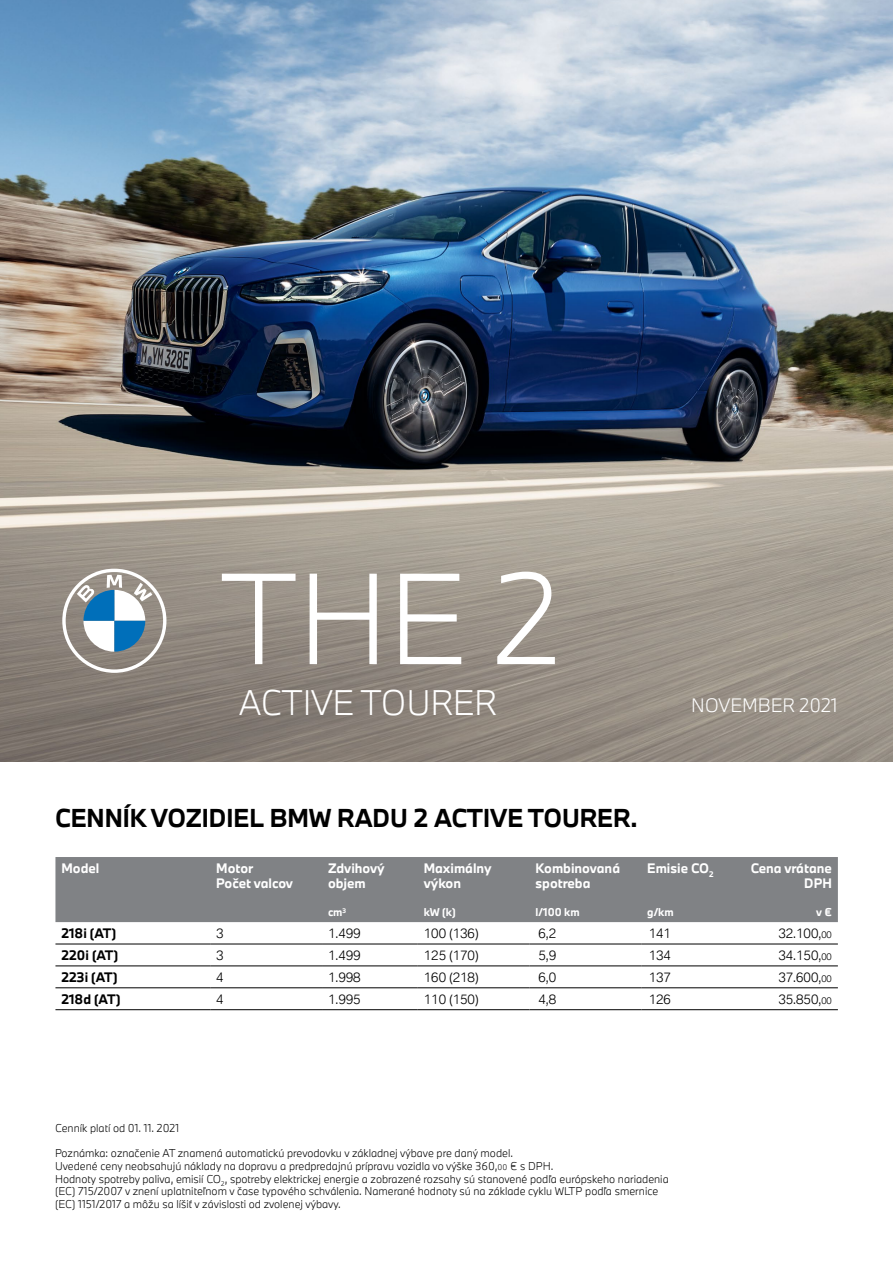
<style>
.page{position:relative;width:893px;height:1263px;background:#fff}
.page>*{position:absolute;margin:0;border:0;box-sizing:border-box;transform-origin:0 0}
.t1{font:300 120px "BMW Type Next Latin";color:#fff}
.t2{font:300 33px "BMW Type Next Latin";letter-spacing:-.01em;color:#fff}
.t3{font:700 24px "BMW Type Next Latin";color:#000}
.t4{font:300 18px "BMW Type Next Latin";color:#fff}
.t5{font:300 12.75px "BMW Type Global Pro";color:#000}
.t6{font:700 12.75px/15.3px "BMW Type Next Latin";color:#fff}
.t7{font:700 12.75px "BMW Type Next Latin";color:#000}
.t8{font:300 10.5px/12.6px "BMW Type Next Latin";color:#000}
.t9{font:700 10.5px "BMW Type Next Latin";color:#fff}
.s1{font-size:9px}
.s2{font-size:7.5px}
</style>
<div class="page">
<img style="left:0;top:0;width:893px;height:761px">
<svg style="left:62px;top:569px;width:104px;height:104px"></svg>
<div style="left:55px;top:857px;width:783px;height:65px;background:#808285"></div>
<hr style="left:55px;top:944px;width:155px;height:1px;background:#000">
<hr style="left:210px;top:944px;width:112px;height:1px;background:#000">
<hr style="left:322px;top:944px;width:96px;height:1px;background:#000">
<hr style="left:418px;top:944px;width:111px;height:1px;background:#000">
<hr style="left:529px;top:944px;width:112px;height:1px;background:#000">
<hr style="left:641px;top:944px;width:81px;height:1px;background:#000">
<hr style="left:722px;top:944px;width:116px;height:1px;background:#000">
<hr style="left:55px;top:965px;width:155px;height:1px;background:#000">
<hr style="left:210px;top:965px;width:112px;height:1px;background:#000">
<hr style="left:322px;top:965px;width:96px;height:1px;background:#000">
<hr style="left:418px;top:965px;width:111px;height:1px;background:#000">
<hr style="left:529px;top:965px;width:112px;height:1px;background:#000">
<hr style="left:641px;top:965px;width:81px;height:1px;background:#000">
<hr style="left:722px;top:965px;width:116px;height:1px;background:#000">
<hr style="left:55px;top:987px;width:155px;height:1px;background:#000">
<hr style="left:210px;top:987px;width:112px;height:1px;background:#000">
<hr style="left:322px;top:987px;width:96px;height:1px;background:#000">
<hr style="left:418px;top:987px;width:111px;height:1px;background:#000">
<hr style="left:529px;top:987px;width:112px;height:1px;background:#000">
<hr style="left:641px;top:987px;width:81px;height:1px;background:#000">
<hr style="left:722px;top:987px;width:116px;height:1px;background:#000">
<hr style="left:55px;top:1009px;width:155px;height:1px;background:#000">
<hr style="left:210px;top:1009px;width:112px;height:1px;background:#000">
<hr style="left:322px;top:1009px;width:96px;height:1px;background:#000">
<hr style="left:418px;top:1009px;width:111px;height:1px;background:#000">
<hr style="left:529px;top:1009px;width:112px;height:1px;background:#000">
<hr style="left:641px;top:1009px;width:81px;height:1px;background:#000">
<hr style="left:722px;top:1009px;width:116px;height:1px;background:#000">
<h1 class="t1" style="left:219px;top:537px;width:343px">THE 2</h1>
<h2 class="t2" style="left:239px;top:680px;width:259px">ACTIVE TOURER</h2>
<h3 class="t4" style="left:691px;top:692px;width:148px">NOVEMBER 2021</h3>
<h3 class="t3" style="left:55px;top:801px;width:584px">CENNÍK VOZIDIEL BMW RADU 2 ACTIVE TOURER.</h3>
<p class="t6" style="left:61px;top:860px;width:39px">Model</p>
<p class="t6" style="left:216px;top:860px;width:78px">Motor<br>Počet valcov</p>
<p class="t6" style="left:328px;top:860px;width:58px">Zdvihový objem</p>
<p class="t9" style="left:328px;top:905px;width:20px">cm<sup>3</sup></p>
<p class="t6" style="left:424px;top:860px;width:69px">Maximálny výkon</p>
<p class="t9" style="left:424px;top:905px;width:33px">kW (k)</p>
<p class="t6" style="left:535px;top:860px;width:86px">Kombinovaná spotreba</p>
<p class="t9" style="left:535px;top:905px;width:46px">l/100 km</p>
<p class="t6" style="left:647px;top:860px;width:68px">Emisie CO<sub>2</sub></p>
<p class="t9" style="left:647px;top:905px;width:28px">g/km</p>
<p class="t6" style="left:751px;top:860px;width:83px;text-align:right">Cena vrátane<br>DPH</p>
<p class="t9" style="left:816px;top:905px;width:17px">v €</p>
<p class="t7" style="left:61px;top:924px;width:56px">218i (AT)</p>
<p class="t5" style="left:216px;top:924px;width:9px">3</p>
<p class="t5" style="left:328px;top:924px;width:34px">1.499</p>
<p class="t5" style="left:424px;top:924px;width:56px">100 (136)</p>
<p class="t5" style="left:538px;top:924px;width:19px">6,2</p>
<p class="t5" style="left:649px;top:924px;width:24px">141</p>
<p class="t5" style="left:778px;top:924px;width:55px">32.100,<span class="s1">00</span></p>
<p class="t7" style="left:61px;top:946px;width:58px">220i (AT)</p>
<p class="t5" style="left:216px;top:946px;width:9px">3</p>
<p class="t5" style="left:328px;top:946px;width:34px">1.499</p>
<p class="t5" style="left:424px;top:946px;width:56px">125 (170)</p>
<p class="t5" style="left:538px;top:946px;width:19px">5,9</p>
<p class="t5" style="left:649px;top:946px;width:24px">134</p>
<p class="t5" style="left:778px;top:946px;width:55px">34.150,<span class="s1">00</span></p>
<p class="t7" style="left:61px;top:968px;width:57px">223i (AT)</p>
<p class="t5" style="left:216px;top:968px;width:9px">4</p>
<p class="t5" style="left:328px;top:968px;width:34px">1.998</p>
<p class="t5" style="left:424px;top:968px;width:56px">160 (218)</p>
<p class="t5" style="left:538px;top:968px;width:19px">6,0</p>
<p class="t5" style="left:649px;top:968px;width:24px">137</p>
<p class="t5" style="left:778px;top:968px;width:55px">37.600,<span class="s1">00</span></p>
<p class="t7" style="left:61px;top:990px;width:60px">218d (AT)</p>
<p class="t5" style="left:216px;top:990px;width:9px">4</p>
<p class="t5" style="left:328px;top:990px;width:34px">1.995</p>
<p class="t5" style="left:424px;top:990px;width:56px">110 (150)</p>
<p class="t5" style="left:538px;top:990px;width:19px">4,8</p>
<p class="t5" style="left:649px;top:990px;width:24px">126</p>
<p class="t5" style="left:778px;top:990px;width:55px">35.850,<span class="s1">00</span></p>
<p class="t8" style="left:55px;top:1122px;width:126px">Cenník platí od 01. 11. 2021</p>
<p class="t8" style="left:55px;top:1147px;width:615px">Poznámka: označenie AT znamená automatickú prevodovku v základnej výbave pre daný model.<br>Uvedené ceny neobsahujú náklady na dopravu a predpredajnú prípravu vozidla vo výške 360,<span class="s2">00</span> € s DPH.<br>Hodnoty spotreby paliva, emisií CO<sub>2</sub>, spotreby elektrickej energie a zobrazené rozsahy sú stanovené podľa európskeho nariadenia (EC) 715/2007 v znení uplatniteľnom v čase typového schválenia. Namerané hodnoty sú na základe cyklu WLTP podľa smernice (EC) 1151/2017 a môžu sa líšiť v závislosti od zvolenej výbavy.</p>
</div>
